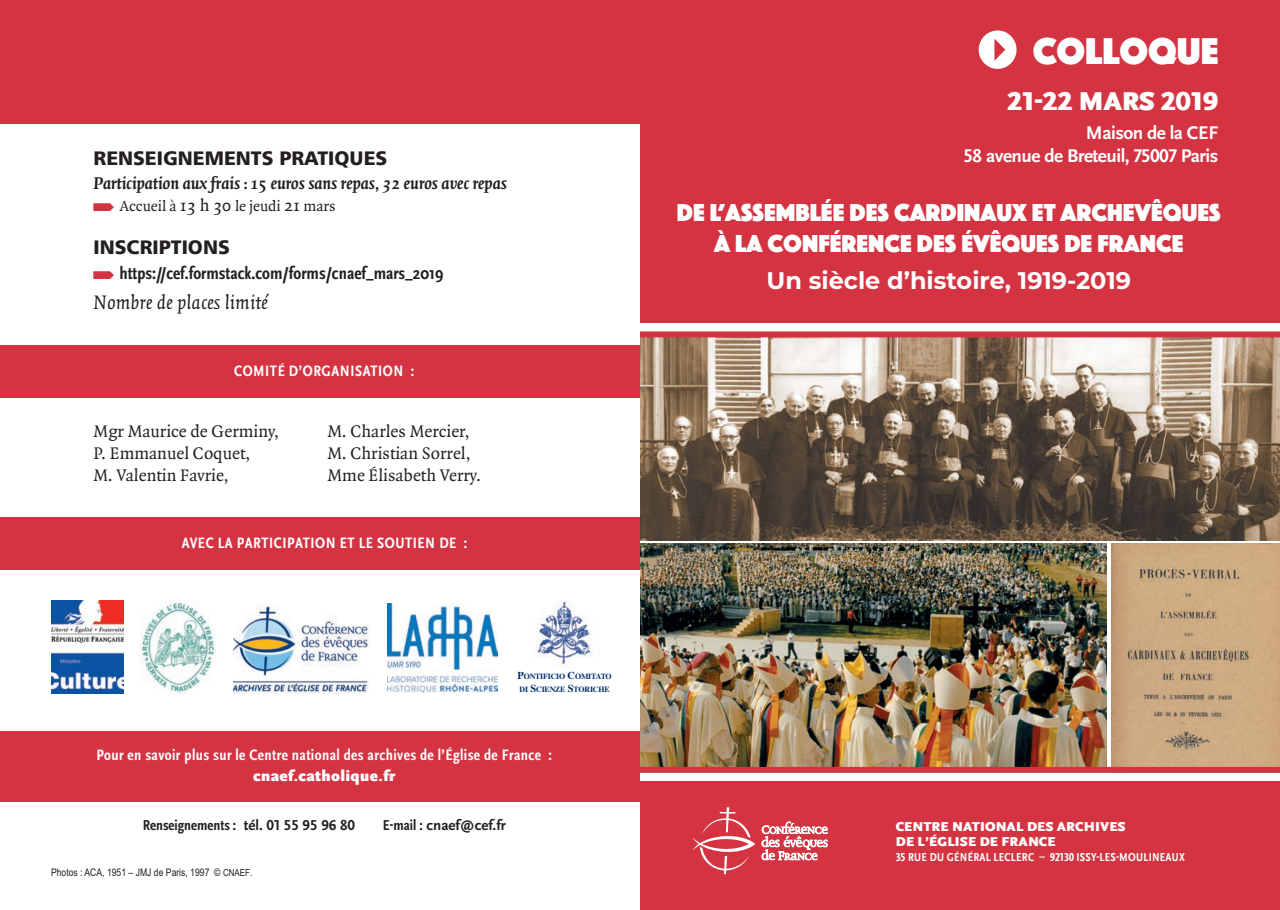
<style>
.page{position:relative;width:1280px;height:910px;background:#fff}
.page>*{position:absolute;margin:0;border:0;box-sizing:border-box;transform-origin:0 0}
.t1{font:38.85px "Phosphate Solid";color:#fff}
.t2{font:900 27px "Scala Sans OT";letter-spacing:-.025em;color:#fff}
.t3{font:25.5px/30.6px "Phosphate Solid";color:#fff;text-align:center}
.t4{font:700 24px "Montserrat";color:#fff}
.t5{font:italic 21px "Quadraat OT";color:#231f20}
.t6{font:19.5px "Humanist 777 BT Black B";color:#231f20}
.t7{font:700 19.2px/23.1px "Scala Sans OT";letter-spacing:-.025em;color:#fff;text-align:right}
.t8{font:18px/21.6px "Quadraat OT";color:#231f20}
.t9{font:italic 700 18px "Quadraat OT";color:#231f20}
.t10{font:700 condensed 18px "Scala Sans OT";color:#231f20}
.t11{font:700 condensed 15.75px "Scala Sans OT";letter-spacing:.025em;color:#fff}
.t12{font:15.75px "Quadraat OT";color:#231f20}
.t13{font:900 15.75px "Scala Sans OT";letter-spacing:.025em;color:#fff}
.t14{font:700 condensed 15px "Scala Sans OT";color:#231f20}
.t15{font:700 15px "Scala Sans OT";color:#231f20}
.t16{font:900 13.5px/15px "Scala Sans OT";letter-spacing:.01em;color:#fff}
.t17{font:700 condensed 12px "Scala Sans OT";letter-spacing:.02em;color:#fff}
.t18{font:10.5px "Arial Narrow";color:#231f20}
.t19{font:700 7.8px/12.6px "Times";letter-spacing:-.02em;color:#002e6b}
.s1{font-family:"Arrowstfb";font-size:18px;color:#d43442}
.s2{font-size:18px}
.s3{font-family:"Arrowstfb";font-weight:400;font-stretch:normal;color:#d43442}
.s4{font-size:10.5px}
.s5{font-stretch:normal}
.s6{font-stretch:condensed}
.s7{font-size:9.75px}
</style>
<div class="page">
<div style="left:640px;top:781px;width:640px;height:129px;background:#d43442"></div>
<div style="left:640px;top:0;width:640px;height:323px;background:#d43442"></div>
<svg style="left:761px;top:821px;width:67px;height:40px"></svg>
<svg style="left:693px;top:807px;width:62px;height:67px"></svg>
<svg style="left:979px;top:30px;width:37px;height:39px"></svg>
<div style="left:0;top:0;width:646px;height:123px;background:#d43442"></div>
<div style="left:0;top:518px;width:640px;height:52px;background:#d43442"></div>
<div style="left:0;top:731px;width:640px;height:71px;background:#d43442"></div>
<div style="left:386px;top:600px;width:111px;height:94px;background:linear-gradient(to right,#fbfcfc,#fbfcfc)"></div>
<img style="left:388px;top:604px;width:109px;height:88px">
<img style="left:51px;top:600px;width:73px;height:94px">
<img style="left:141px;top:601px;width:75px;height:93px">
<img style="left:534px;top:600px;width:59px;height:65px">
<img style="left:233px;top:604px;width:136px;height:90px">
<div style="left:0;top:346px;width:640px;height:52px;background:#d43442"></div>
<img style="left:1111px;top:544px;width:169px;height:223px">
<img style="left:640px;top:337px;width:640px;height:203px">
<div style="left:640px;top:331px;width:640px;height:6px;background:#d43442"></div>
<img style="left:640px;top:544px;width:467px;height:223px">
<div style="left:639px;top:767px;width:641px;height:6px;background:#d43442"></div>
<p class="t6" style="left:94px;top:147px;width:295px">RENSEIGNEMENTS PRATIQUES</p>
<p class="t9" style="left:94px;top:177px;width:415px">Participation aux frais : 15 euros sans repas, 32 euros avec repas</p>
<p class="t12" style="left:94px;top:201px;width:243px"><span class="s1">r</span> Accueil à <span class="s2">13 h 30</span> le jeudi <span class="s2">21</span> mars</p>
<p class="t6" style="left:94px;top:235px;width:138px">INSCRIPTIONS</p>
<p class="t10" style="left:94px;top:266px;width:351px"><span class="s3">r</span> https://cef.formstack.com/forms/cnaef_mars_2019</p>
<h3 class="t5" style="left:94px;top:296px;width:176px">Nombre de places limité</h3>
<p class="t11" style="left:234px;top:364px;width:182px">COMITÉ D’ORGANISATION :</p>
<p class="t8" style="left:94px;top:423px;width:187px">Mgr Maurice de Germiny,<br>P. Emmanuel Coquet,<br>M. Valentin Favrie,</p>
<p class="t8" style="left:327px;top:423px;width:155px">M. Charles Mercier,<br>M. Christian Sorrel,<br>Mme Élisabeth Verry.</p>
<p class="t11" style="left:182px;top:536px;width:287px">AVEC LA PARTICIPATION ET LE SOUTIEN DE :</p>
<p class="t19" style="left:517px;top:670px;width:96px"><span class="s4">P</span>ONTIFICIO <span class="s4">C</span>OMITATO<br>DI <span class="s4">S</span>CIENZE <span class="s4">S</span>TORICHE</p>
<p class="t11" style="left:96px;top:749px;width:457px">Pour en savoir plus sur le Centre national des archives de l’Église de France :</p>
<p class="t13" style="left:253px;top:769px;width:144px">cnaef.catholique.fr</p>
<p class="t14" style="left:143px;top:819px;width:214px">Renseignements : <span class="s5">tél. 01 55 95 96 80</span></p>
<p class="t15" style="left:383px;top:819px;width:124px"><span class="s6">E-mail :</span> cnaef@cef.fr</p>
<p class="t18" style="left:51px;top:867px;width:203px">Photos : ACA, 1951 – JMJ de Paris, 1997 © <span class="s7">CNAEF</span>.</p>
<h1 class="t1" style="left:1033px;top:23px;width:187px">COLLOQUE</h1>
<h2 class="t2" style="left:1007px;top:90px;width:213px">21-22 MARS 2019</h2>
<p class="t7" style="left:963px;top:122px;width:256px">Maison de la CEF<br>58 avenue de Breteuil, 75007 Paris</p>
<h3 class="t3" style="left:677px;top:196px;width:545px">DE L’ASSEMBLÉE DES CARDINAUX ET ARCHEVÊQUES<br>À LA CONFÉRENCE DES ÉVÊQUES DE FRANCE</h3>
<h3 class="t4" style="left:766px;top:271px;width:366px">Un siècle d’histoire, 1919-2019</h3>
<p class="t16" style="left:896px;top:820px;width:231px">CENTRE NATIONAL DES ARCHIVES<br>DE L’ÉGLISE DE FRANCE</p>
<p class="t17" style="left:896px;top:852px;width:291px">35 RUE DU GÉNÉRAL LECLERC – 92130 ISSY-LES-MOULINEAUX</p>
</div>
